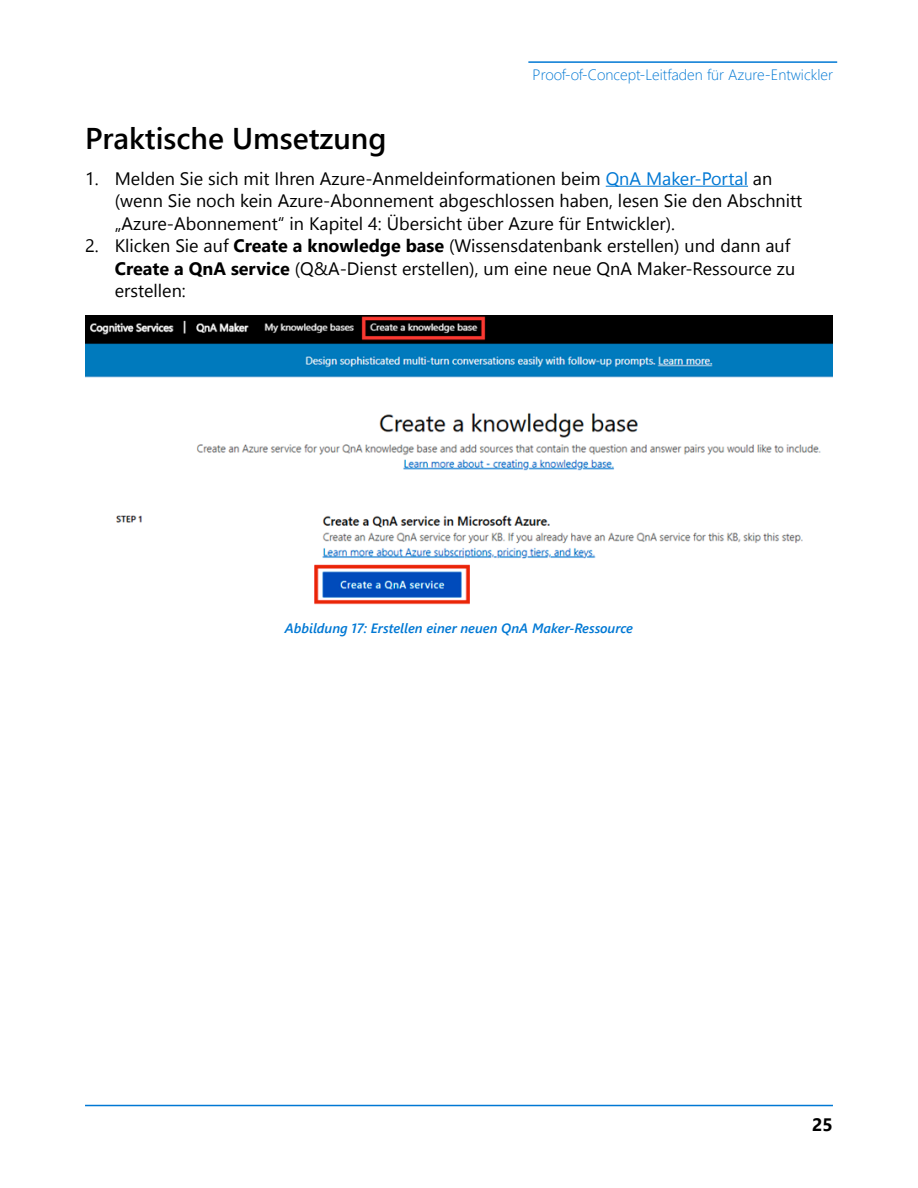
<style>
.page{position:relative;width:918px;height:1188px;background:#fff}
.page>*{position:absolute;margin:0;border:0;box-sizing:border-box;transform-origin:0 0}
.t1{font:600 30px "Segoe UI";color:#000}
.t2{font:18px/22.5px "Segoe UI";color:#000}
.t3{font:700 18px "Segoe UI";color:#000}
.t4{font:300 15px "Segoe UI";color:#0078d4}
.Figure_Caption{font:italic 600 13.5px "Segoe UI";color:#0078d4}
.s1{color:#0078d4}
.s2{font-weight:700}
</style>
<div class="page">
<hr style="left:528px;top:61px;width:309px;height:2px;background:#0078d4">
<hr style="left:85px;top:1105px;width:748px;height:1px;background:#0078d4">
<hr style="left:606px;top:186px;width:142px;height:1px;background:#0078d4">
<img style="left:85px;top:316px;width:747px;height:289px">
<p class="t4" style="left:533px;top:60px;width:302px">Proof-of-Concept-Leitfaden für Azure-Entwickler</p>
<h2 class="t1" style="left:85px;top:110px;width:303px">Praktische Umsetzung</h2>
<p class="t2" style="left:115px;top:167px;width:689px;text-indent:-30px">1. Melden Sie sich mit Ihren Azure-Anmeldeinformationen beim <span class="s1">QnA Maker-Portal</span> an (wenn Sie noch kein Azure-Abonnement abgeschlossen haben, lesen Sie den Abschnitt „Azure-Abonnement“ in Kapitel 4: Übersicht über Azure für Entwickler).</p>
<p class="t2" style="left:115px;top:234px;width:682px;text-indent:-30px">2. Klicken Sie auf <span class="s2">Create a knowledge base</span> (Wissensdatenbank erstellen) und dann auf<br><span class="s2">Create a QnA service</span> (Q&amp;A-Dienst erstellen), um eine neue QnA Maker-Ressource zu erstellen:</p>
<p class="Figure_Caption" style="left:285px;top:615px;width:350px">Abbildung 17: Erstellen einer neuen QnA Maker-Ressource</p>
<p class="t3" style="left:812px;top:1107px;width:22px">25</p>
</div>
